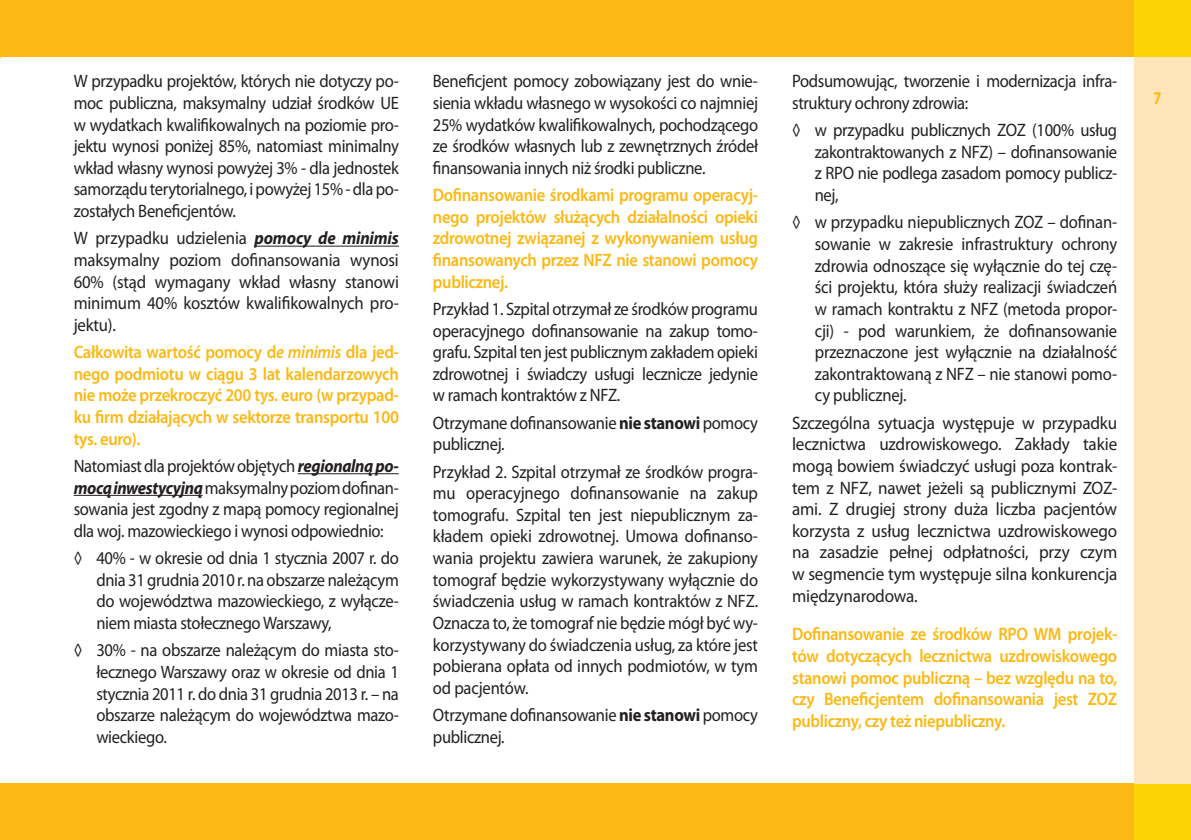
<style>
.page{position:relative;width:1191px;height:840px;background:#fff}
.page>*{position:absolute;margin:0;border:0;box-sizing:border-box;transform-origin:0 0}
.t1{font:18px/21.6px "Myriad Pro";letter-spacing:-.02em;color:#231f20;text-align:justify;scale:.92 1}
.t2{font:600 18px/21.6px "Myriad Pro";letter-spacing:-.02em;color:#fcb814;text-align:justify;scale:.92 1}
.t3{font:18px/21.6px "Myriad Pro";letter-spacing:-.02em;color:#231f20;text-align:justify;scale:.95 1}
.t4{font:18px/21.6px "Myriad Pro";letter-spacing:-.02em;color:#231f20;text-align:justify;scale:.93 1}
.t5{font:700 18px "Myriad Pro";color:#fcb814;scale:.75 1}
.s1{font-weight:700;font-style:italic}
.s2{font-style:italic}
.s3{font-weight:700}
</style>
<div class="page">
<div style="left:0;top:0;width:1134px;height:57px;background:#fcb814"></div>
<div style="left:0;top:782px;width:1134px;height:57px;background:#fcb814"></div>
<div style="left:1134px;top:782px;width:57px;height:57px;background:#fed304"></div>
<div style="left:1134px;top:0;width:57px;height:57px;background:#fed304"></div>
<div style="left:1134px;top:57px;width:57px;height:725px;background:#fee4b8"></div>
<hr style="left:254px;top:245px;width:145px;height:1px;background:#231f20">
<hr style="left:298px;top:473px;width:101px;height:1px;background:#231f20">
<hr style="left:74px;top:494px;width:129px;height:1px;background:#231f20">
<p class="t1" style="left:74px;top:70px;width:355px">W przypadku projektów, których nie dotyczy po&shy;moc publiczna, maksymalny udział środków UE w wydatkach kwalifikowalnych na poziomie pro&shy;jektu wynosi poniżej 85%, natomiast minimalny wkład własny wynosi powyżej 3% - dla jednostek samorządu terytorialnego, i powyżej 15% - dla po&shy;zostałych Beneficjentów.</p>
<p class="t4" style="left:74px;top:227px;width:351px">W przypadku udzielenia <span class="s1">pomocy de minimis </span>maksymalny poziom dofinansowania wynosi 60% (stąd wymagany wkład własny stanowi minimum 40% kosztów kwalifikowalnych pro&shy;jektu).</p>
<p class="t2" style="left:74px;top:340px;width:355px">Całkowita wartość pomocy d<span class="s2">e minimis</span> dla jed&shy;nego podmiotu w ciągu 3 lat kalendarzowych nie może przekroczyć 200 tys. euro (w przypad&shy;ku firm działających w sektorze transportu 100 tys. euro).</p>
<p class="t1" style="left:74px;top:454px;width:355px">Natomiast dla projektów objętych <span class="s1">regionalną po&shy;mocą inwestycyjną</span> maksymalny poziom dofinan&shy;sowania jest zgodny z mapą pomocy regionalnej dla woj. mazowieckiego i wynosi odpowiednio:</p>
<p class="t1" style="left:96px;top:546px;width:330px;text-indent:-23px">◊ 40% - w okresie od dnia 1 stycznia 2007 r. do dnia 31 grudnia 2010 r. na obszarze należącym do województwa mazowieckiego, z wyłącze&shy;niem miasta stołecznego Warszawy,</p>
<p class="t1" style="left:96px;top:638px;width:330px;text-indent:-23px">◊ 30% - na obszarze należącym do miasta sto&shy;łecznego Warszawy oraz w okresie od dnia 1 stycznia 2011 r. do dnia 31 grudnia 2013 r. – na obszarze należącym do województwa mazo&shy;wieckiego.</p>
<p class="t1" style="left:433px;top:70px;width:355px">Beneficjent pomocy zobowiązany jest do wnie&shy;sienia wkładu własnego w wysokości co najmniej 25% wydatków kwalifikowalnych, pochodzącego ze środków własnych lub z zewnętrznych źródeł finansowania innych niż środki publiczne.</p>
<p class="t2" style="left:433px;top:184px;width:355px">Dofinansowanie środkami programu operacyj&shy;nego projektów służących działalności opieki zdrowotnej związanej z wykonywaniem usług finansowanych przez NFZ nie stanowi pomocy publicznej.</p>
<p class="t1" style="left:433px;top:297px;width:355px">Przykład 1. Szpital otrzymał ze środków programu operacyjnego dofinansowanie na zakup tomo&shy;grafu. Szpital ten jest publicznym zakładem opieki zdrowotnej i świadczy usługi lecznicze jedynie w ramach kontraktów z NFZ.</p>
<p class="t1" style="left:433px;top:411px;width:355px">Otrzymane dofinansowanie <span class="s3">nie stanowi</span> pomocy publicznej.</p>
<p class="t1" style="left:433px;top:460px;width:355px">Przykład 2. Szpital otrzymał ze środków progra&shy;mu operacyjnego dofinansowanie na zakup tomografu. Szpital ten jest niepublicznym za&shy;kładem opieki zdrowotnej. Umowa dofinanso&shy;wania projektu zawiera warunek, że zakupiony tomograf będzie wykorzystywany wyłącznie do świadczenia usług w ramach kontraktów z NFZ.<br>Oznacza to, że tomograf nie będzie mógł być wy&shy;korzystywany do świadczenia usług, za które jest pobierana opłata od innych podmiotów, w tym od pacjentów.</p>
<p class="t1" style="left:433px;top:703px;width:355px">Otrzymane dofinansowanie <span class="s3">nie stanowi</span> pomocy publicznej.</p>
<p class="t1" style="left:792px;top:70px;width:355px">Podsumowując, tworzenie i modernizacja infra&shy;struktury ochrony zdrowia:</p>
<p class="t1" style="left:814px;top:119px;width:330px;text-indent:-23px">◊ w przypadku publicznych ZOZ (100% usług zakontraktowanych z NFZ) – dofinansowanie z RPO nie podlega zasadom pomocy publicz&shy;nej,</p>
<p class="t1" style="left:814px;top:211px;width:330px;text-indent:-23px">◊ w przypadku niepublicznych ZOZ – dofinan&shy;sowanie w zakresie infrastruktury ochrony zdrowia odnoszące się wyłącznie do tej czę&shy;ści projektu, która służy realizacji świadczeń w ramach kontraktu z NFZ (metoda propor&shy;cji) - pod warunkiem, że dofinansowanie przeznaczone jest wyłącznie na działalność zakontraktowaną z NFZ – nie stanowi pomo&shy;cy publicznej.</p>
<p class="t3" style="left:792px;top:411px;width:344px">Szczególna sytuacja występuje w przypadku lecznictwa uzdrowiskowego. Zakłady takie mogą bowiem świadczyć usługi poza kontrak&shy;tem z NFZ, nawet jeżeli są publicznymi ZOZ&shy;ami. Z drugiej strony duża liczba pacjentów korzysta z usług lecznictwa uzdrowiskowego na zasadzie pełnej odpłatności, przy czym w segmencie tym występuje silna konkurencja międzynarodowa.</p>
<p class="t2" style="left:792px;top:622px;width:355px">Dofinansowanie ze środków RPO WM projek&shy;tów dotyczących lecznictwa uzdrowiskowego stanowi pomoc publiczną – bez względu na to, czy Beneficjentem dofinansowania jest ZOZ publiczny, czy też niepubliczny.</p>
<p class="t5" style="left:1153px;top:86px;width:11px">7</p>
</div>
